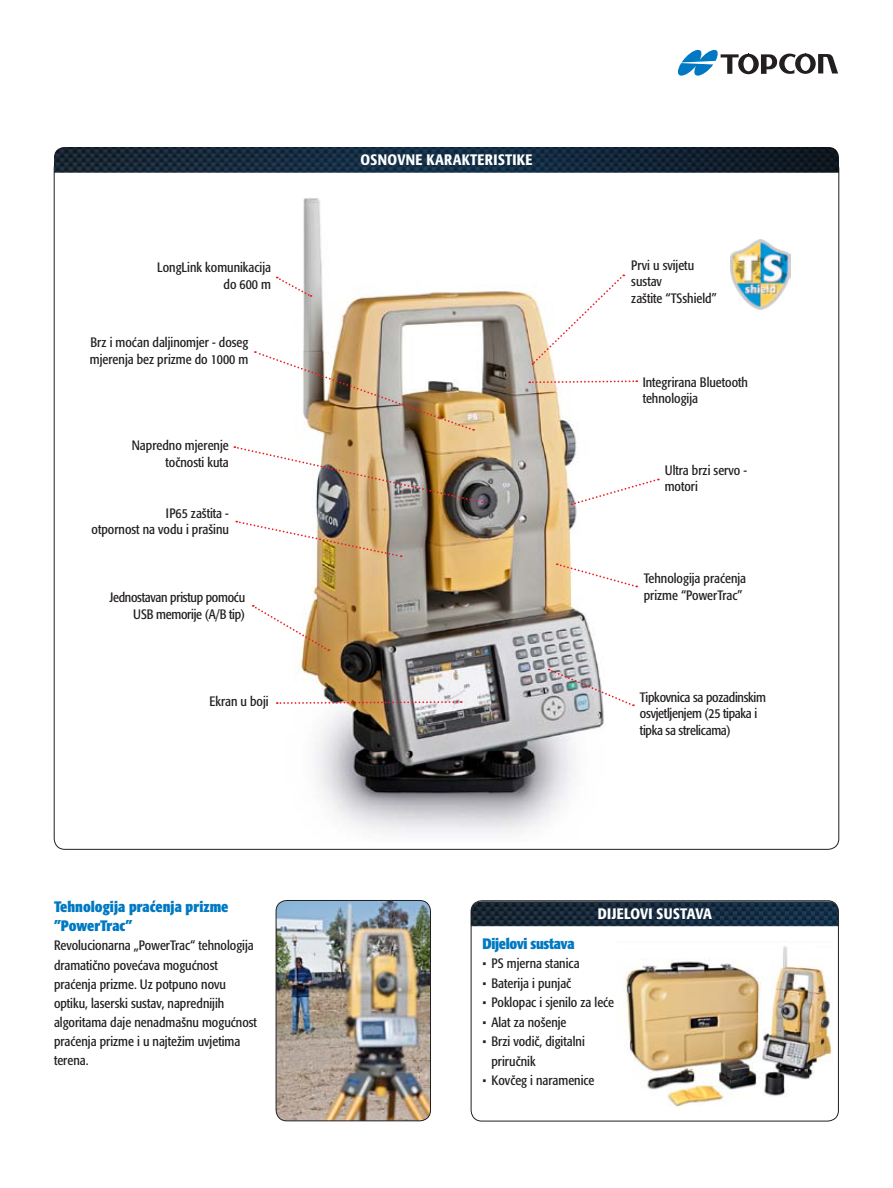
<style>
.page{position:relative;width:893px;height:1188px;background:#fff}
.page>*{position:absolute;margin:0;border:0;box-sizing:border-box;transform-origin:0 0}
.t1{font:700 condensed 15px/19.5px "Formata Pro";color:#0079c2}
.t2{font:500 condensed 15px "Formata Pro";letter-spacing:.02em;color:#fff}
.t3{font:700 condensed 15px "Formata Pro";letter-spacing:-.025em;color:#0079c2}
.t4{font:condensed 13.5px/16.5px "Formata Pro";color:#231f20}
.t5{font:condensed 13.5px/16.5px "Formata Pro";letter-spacing:-.02em;color:#231f20;text-align:right}
</style>
<div class="page">
<img style="left:54px;top:147px;width:785px;height:26px">
<svg style="left:678px;top:50px;width:160px;height:26px"></svg>
<img style="left:299px;top:198px;width:339px;height:636px">
<img style="left:471px;top:901px;width:368px;height:25px">
<div style="left:471px;top:901px;width:368px;height:220px;border:1px solid #231f20;border-radius:11px"></div>
<img style="left:276px;top:900px;width:154px;height:221px">
<div style="left:276px;top:900px;width:155px;height:221px;border:1px solid #231f20;border-radius:11px"></div>
<svg style="left:571px;top:478px;width:88px;height:28px"></svg>
<svg style="left:277px;top:277px;width:34px;height:21px"></svg>
<svg style="left:529px;top:379px;width:108px;height:5px"></svg>
<svg style="left:531px;top:275px;width:93px;height:90px"></svg>
<img style="left:254px;top:350px;width:220px;height:81px">
<img style="left:234px;top:446px;width:249px;height:58px">
<svg style="left:253px;top:605px;width:76px;height:47px"></svg>
<svg style="left:548px;top:668px;width:86px;height:38px"></svg>
<img style="left:236px;top:520px;width:166px;height:38px">
<svg style="left:556px;top:563px;width:81px;height:25px"></svg>
<svg style="left:277px;top:700px;width:185px;height:5px"></svg>
<img style="left:625px;top:946px;width:207px;height:160px">
<img style="left:730px;top:239px;width:61px;height:70px">
<p class="t4" style="left:157px;top:259px;width:115px;text-align:right">LongLink komunikacija do 600 m</p>
<p class="t4" style="left:90px;top:334px;width:160px">Brz i moćan daljinomjer - doseg mjerenja bez prizme do 1000 m</p>
<p class="t4" style="left:132px;top:437px;width:98px;text-align:right">Napredno mjerenje točnosti kuta</p>
<p class="t4" style="left:92px;top:505px;width:139px;text-align:right">IP65 zaštita -<br>otpornost na vodu i prašinu</p>
<p class="t5" style="left:109px;top:589px;width:137px">Jednostavan pristup pomoću<br>USB memorije (A/B tip)</p>
<p class="t4" style="left:209px;top:693px;width:61px">Ekran u boji</p>
<p class="t1" style="left:54px;top:897px;width:176px">Tehnologija praćenja prizme ”PowerTrac”</p>
<p class="t4" style="left:54px;top:936px;width:204px;line-height:19.2px">Revolucionarna „PowerTrac“ tehnologija dramatično povećava mogućnost praćenja prizme. Uz potpuno novu optiku, laserski sustav, naprednijih algoritama daje nenadmašnu mogućnost praćenja prizme i u najtežim uvjetima terena.</p>
<p class="t2" style="left:361px;top:150px;width:173px">OSNOVNE KARAKTERISTIKE</p>
<p class="t4" style="left:631px;top:256px;width:87px">Prvi u svijetu sustav<br>zaštite “TSshield”</p>
<p class="t4" style="left:643px;top:374px;width:107px">Integrirana Bluetooth tehnologija</p>
<p class="t4" style="left:665px;top:462px;width:84px">Ultra brzi servo - motori</p>
<p class="t4" style="left:644px;top:570px;width:104px">Tehnologija praćenja prizme “PowerTrac”</p>
<p class="t5" style="left:640px;top:688px;width:128px;text-align:left">Tipkovnica sa pozadinskim osvjetljenjem (25 tipaka i tipka sa strelicama)</p>
<p class="t2" style="left:598px;top:904px;width:41px">DIJELOVI</p>
<p class="t2" style="left:656px;top:904px;width:26px">SUSTAVA</p>
<p class="t3" style="left:482px;top:934px;width:94px">Dijelovi sustava</p>
<p class="t4" style="left:482px;top:955px;width:99px">• PS mjerna stanica</p>
<p class="t4" style="left:482px;top:975px;width:90px">• Baterija i punjač</p>
<p class="t4" style="left:482px;top:994px;width:133px">• Poklopac i sjenilo za leće</p>
<p class="t4" style="left:482px;top:1014px;width:86px">• Alat za nošenje</p>
<p class="t4" style="left:491px;top:1032px;width:95px;line-height:19.5px;text-indent:-9px">• Brzi vodič, digitalni priručnik</p>
<p class="t4" style="left:482px;top:1072px;width:114px">• Kovčeg i naramenice</p>
</div>
